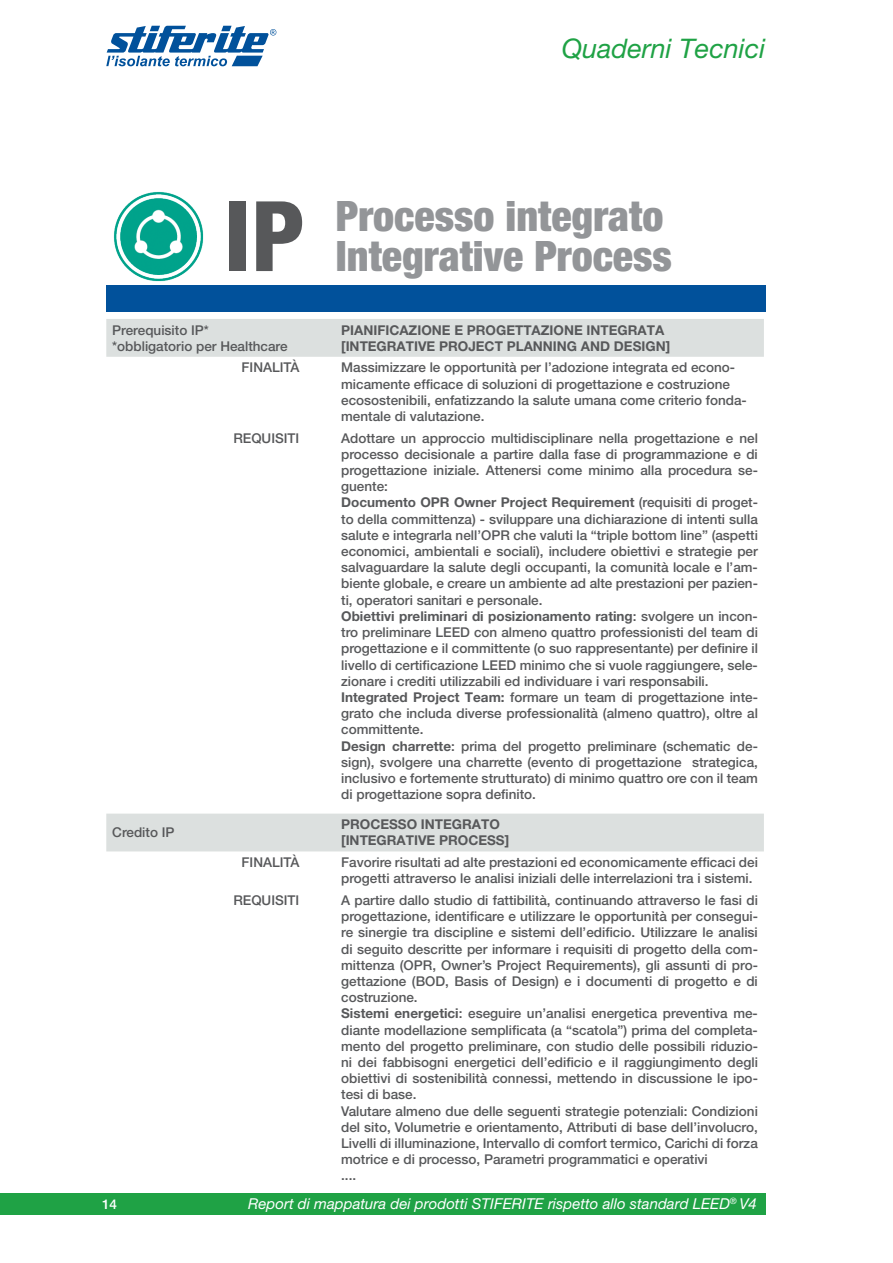
<style>
.page{position:relative;width:893px;height:1263px;background:#fff}
.page>*{position:absolute;margin:0;border:0;box-sizing:border-box;transform-origin:0 0}
.t1{font:800 condensed 97.5px "Helvetica Neue LT Pro";color:#57585a}
.t2{font:900 condensed 42px "Helvetica Neue LT Pro";color:#939598}
.t3{font:italic 27px "Helvetica Neue LT Pro";color:#1fa245}
.t4{font:italic 15px "Helvetica Neue LT Pro";color:#fff}
.t5{font:500 13.5px/16.2px "Helvetica Neue LT Pro";color:#57585a}
.t6{font:700 13.5px/16.2px "Helvetica Neue LT Pro";color:#57585a}
.t7{font:500 13.5px "Helvetica Neue LT Pro";color:#fff}
.s1{font-weight:700}
</style>
<div class="page">
<div style="left:0;top:1193px;width:765px;height:21px;background:#1fa245"></div>
<svg style="left:106px;top:26px;width:170px;height:40px"></svg>
<img style="left:113px;top:191px;width:91px;height:91px">
<div style="left:106px;top:285px;width:659px;height:27px;background:#01519b"></div>
<svg style="left:106px;top:319px;width:658px;height:532px"></svg>
<h3 class="t3" style="left:562px;top:32px;width:205px">Quaderni Tecnici</h3>
<h1 class="t1" style="left:224px;top:176px;width:83px">IP</h1>
<h2 class="t2" style="left:336px;top:190px;width:329px">Processo integrato</h2>
<h2 class="t2" style="left:336px;top:231px;width:338px">Integrative Process</h2>
<p class="t5" style="left:112px;top:322px;width:177px">Prerequisito IP* *obbligatorio per Healthcare</p>
<p class="t6" style="left:341px;top:321px;width:330px">PIANIFICAZIONE E PROGETTAZIONE INTEGRATA [INTEGRATIVE PROJECT PLANNING AND DESIGN]</p>
<p class="t5" style="left:242px;top:359px;width:59px">FINALITÀ</p>
<p class="t5" style="left:341px;top:359px;width:407px">Massimizzare le opportunità per l’adozione integrata ed econo&shy;micamente efficace di soluzioni di progettazione e costruzione ecosostenibili, enfatizzando la salute umana come criterio fonda&shy;mentale di valutazione.</p>
<p class="t5" style="left:233px;top:430px;width:68px">REQUISITI</p>
<p class="t5" style="left:341px;top:430px;width:418px">Adottare un approccio multidisciplinare nella progettazione e nel processo decisionale a partire dalla fase di programmazione e di progettazione iniziale. Attenersi come minimo alla procedura se&shy;guente:<br><span class="s1">Documento OPR Owner Project Requirement</span> (requisiti di proget&shy;to della committenza) - sviluppare una dichiarazione di intenti sulla salute e integrarla nell’OPR che valuti la “triple bottom line” (aspetti economici, ambientali e sociali), includere obiettivi e strategie per salvaguardare la salute degli occupanti, la comunità locale e l’am&shy;biente globale, e creare un ambiente ad alte prestazioni per pazien&shy;ti, operatori sanitari e personale.<br><span class="s1">Obiettivi preliminari di posizionamento rating</span>: svolgere un incon&shy;tro preliminare LEED con almeno quattro professionisti del team di progettazione e il committente (o suo rappresentante) per definire il livello di certificazione LEED minimo che si vuole raggiungere, sele&shy;zionare i crediti utilizzabili ed individuare i vari responsabili.<br><span class="s1">Integrated Project Team:</span> formare un team di progettazione inte&shy;grato che includa diverse professionalità (almeno quattro), oltre al committente.<br><span class="s1">Design charrette</span>: prima del progetto preliminare (schematic de&shy;sign), svolgere una charrette (evento di progettazione strategica, inclusivo e fortemente strutturato) di minimo quattro ore con il team di progettazione sopra definito.</p>
<p class="t5" style="left:112px;top:824px;width:64px">Credito IP</p>
<p class="t6" style="left:341px;top:816px;width:169px">PROCESSO INTEGRATO [INTEGRATIVE PROCESS]</p>
<p class="t5" style="left:242px;top:854px;width:59px">FINALITÀ</p>
<p class="t5" style="left:341px;top:854px;width:418px">Favorire risultati ad alte prestazioni ed economicamente efficaci dei progetti attraverso le analisi iniziali delle interrelazioni tra i sistemi.</p>
<p class="t5" style="left:233px;top:892px;width:68px">REQUISITI</p>
<p class="t5" style="left:341px;top:892px;width:418px">A partire dallo studio di fattibilità, continuando attraverso le fasi di progettazione, identificare e utilizzare le opportunità per consegui&shy;re sinergie tra discipline e sistemi dell’edificio. Utilizzare le analisi di seguito descritte per informare i requisiti di progetto della com&shy;mittenza (OPR, Owner’s Project Requirements), gli assunti di pro&shy;gettazione (BOD, Basis of Design) e i documenti di progetto e di costruzione.<br><span class="s1">Sistemi energetici</span>: eseguire un’analisi energetica preventiva me&shy;diante modellazione semplificata (a “scatola”) prima del completa&shy;mento del progetto preliminare, con studio delle possibili riduzio&shy;ni dei fabbisogni energetici dell’edificio e il raggiungimento degli obiettivi di sostenibilità connessi, mettendo in discussione le ipo&shy;tesi di base.<br>Valutare almeno due delle seguenti strategie potenziali: Condizioni del sito, Volumetrie e orientamento, Attributi di base dell’involucro, Livelli di illuminazione, Intervallo di comfort termico, Carichi di forza motrice e di processo, Parametri programmatici e operativi<br>....</p>
<p class="t7" style="left:102px;top:1196px;width:17px">14</p>
<p class="t4" style="left:248px;top:1195px;width:510px">Report di mappatura dei prodotti STIFERITE rispetto allo standard LEED<sup>®</sup> V4</p>
</div>
